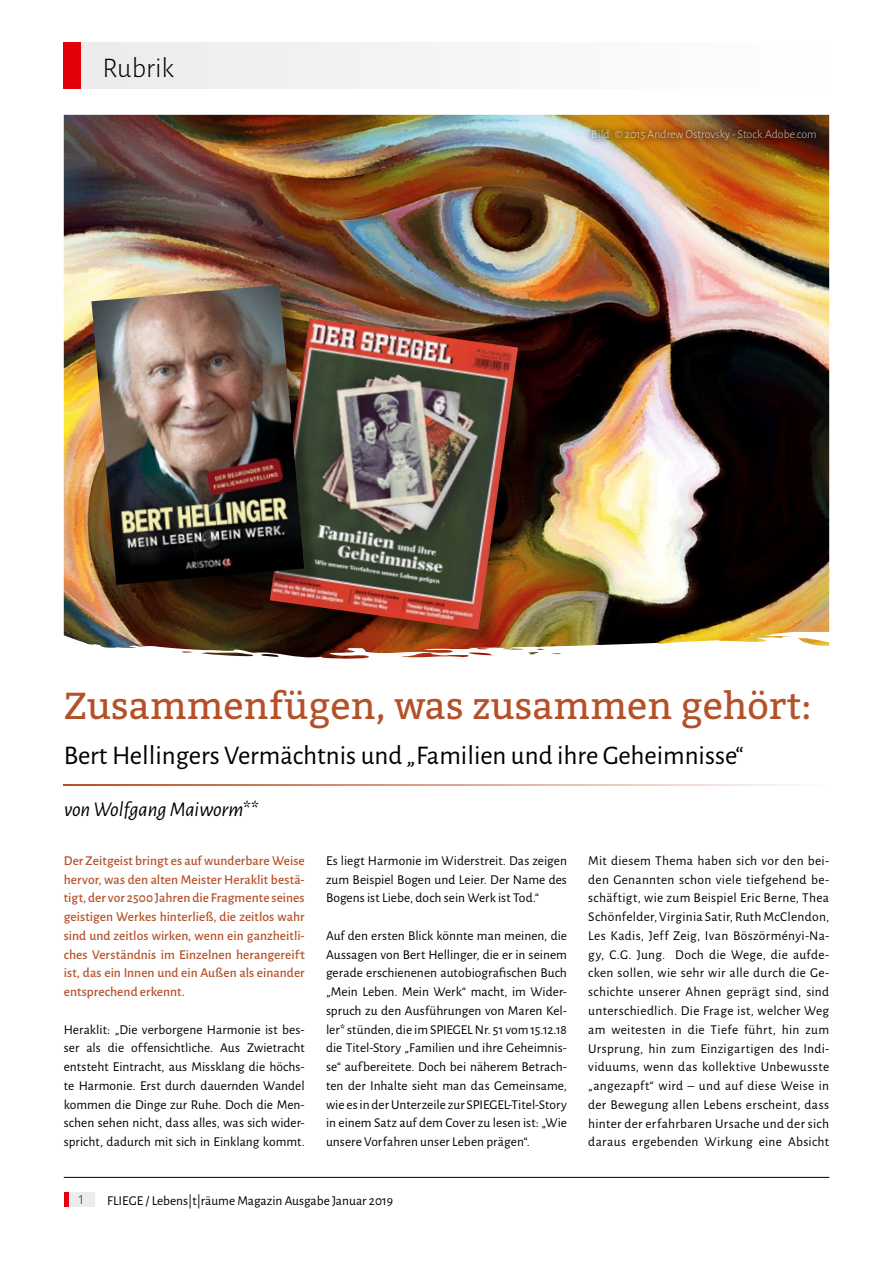
<style>
.page{position:relative;width:893px;height:1263px;background:#fff}
.page>*{position:absolute;margin:0;border:0;box-sizing:border-box;transform-origin:0 0}
.t1{font:37.5px "Bitter";color:#b55128}
.t2{font:300 28.5px "Alegreya Sans";color:#000}
.t3{font:27px "Alegreya Sans";color:#000}
.t4{font:italic 21px "Alegreya Sans";color:#000}
.t5{font:13.5px/18.8px "Alegreya Sans";letter-spacing:.005em;color:#000;text-align:justify}
.t6{font:500 13.5px/18.8px "Alegreya Sans";letter-spacing:.005em;color:#b55128;text-align:justify}
.t7{font:300 12px "Alegreya Sans";color:#fff}
.t8{font:300 12px "Open Sans";color:#000}
</style>
<div class="page">
<div style="left:68px;top:1192px;width:26px;height:15px;background:#ececec"></div>
<hr style="left:64px;top:1177px;width:765px;height:1px;background:#000">
<hr style="left:64px;top:1192px;width:4px;height:15px;background:#e3000b">
<div style="left:64px;top:43px;width:17px;height:46px;background:#e3000b"></div>
<img style="left:64px;top:115px;width:765px;height:544px">
<hr style="left:64px;top:784px;width:765px;height:1px;background:#b55128">
<div style="left:585px;top:122px;width:239px;height:25px;background:#000;opacity:.68"></div>
<div style="left:273px;top:321px;width:263px;height:327px;background:#000;opacity:.35"></div>
<img style="left:270px;top:318px;width:248px;height:312px">
<div style="left:94px;top:288px;width:228px;height:315px;background:#000;opacity:.35"></div>
<img style="left:91px;top:285px;width:213px;height:300px">
<div style="left:81px;top:43px;width:749px;height:46px;background:#f5f5f5"></div>
<h2 class="t2" style="left:103px;top:50px;width:73px">Rubrik</h2>
<p class="t7" style="left:592px;top:126px;width:227px">Bild: © 2015 Andrew Ostrovsky - Stock.Adobe.com</p>
<h1 class="t1" style="left:64px;top:679px;width:749px">Zusammenfügen, was zusammen gehört:</h1>
<h3 class="t3" style="left:64px;top:737px;width:681px">Bert Hellingers Vermächtnis und „Familien und ihre Geheimnisse“</h3>
<h3 class="t4" style="left:64px;top:795px;width:196px">von Wolfgang Maiworm**</h3>
<p class="t6" style="left:64px;top:850px;width:242px">Der Zeitgeist bringt es auf wunderbare Weise hervor, was den alten Meister Heraklit bestä&shy;tigt, der vor 2500 Jahren die Fragmente seines geistigen Werkes hinterließ, die zeitlos wahr sind und zeitlos wirken, wenn ein ganzheitli&shy;ches Verständnis im Einzelnen herangereift ist, das ein Innen und ein Außen als einander entsprechend erkennt.</p>
<p class="t5" style="left:64px;top:1019px;width:242px">Heraklit: „Die verborgene Harmonie ist bes&shy;ser als die offensichtliche. Aus Zwietracht entsteht Eintracht, aus Missklang die höchs&shy;te Harmonie. Erst durch dauernden Wandel kommen die Dinge zur Ruhe. Doch die Men&shy;schen sehen nicht, dass alles, was sich wider&shy;spricht, dadurch mit sich in Einklang kommt.</p>
<p class="t5" style="left:326px;top:850px;width:242px">Es liegt Harmonie im Widerstreit. Das zeigen zum Beispiel Bogen und Leier. Der Name des Bogens ist Liebe, doch sein Werk ist Tod.“</p>
<p class="t5" style="left:326px;top:925px;width:242px">Auf den ersten Blick könnte man meinen, die Aussagen von Bert Hellinger, die er in seinem gerade erschienenen autobiografischen Buch „Mein Leben. Mein Werk“ macht, im Wider&shy;spruch zu den Ausführungen von Maren Kel&shy;ler* stünden, die im SPIEGEL Nr. 51 vom 15.12.18 die Titel-Story „Familien und ihre Geheimnis&shy;se“ aufbereitete. Doch bei näherem Betrach&shy;ten der Inhalte sieht man das Gemeinsame, wie es in der Unterzeile zur SPIEGEL-Titel-Story in einem Satz auf dem Cover zu lesen ist: „Wie unsere Vorfahren unser Leben prägen“.</p>
<p class="t8" style="left:78px;top:1191px;width:8px">1</p>
<p class="t5" style="left:107px;top:1190px;width:287px">FLIEGE / Lebens|t|räume Magazin Ausgabe Januar 2019</p>
<p class="t5" style="left:588px;top:851px;width:242px">Mit diesem Thema haben sich vor den bei&shy;den Genannten schon viele tiefgehend be&shy;schäftigt, wie zum Beispiel Eric Berne, Thea Schönfelder, Virginia Satir, Ruth McClendon, Les Kadis, Jeff Zeig, Ivan Böszörményi-Na&shy;gy, C.G. Jung. Doch die Wege, die aufde&shy;cken sollen, wie sehr wir alle durch die Ge&shy;schichte unserer Ahnen geprägt sind, sind unterschiedlich. Die Frage ist, welcher Weg am weitesten in die Tiefe führt, hin zum Ursprung, hin zum Einzigartigen des Indi&shy;viduums, wenn das kollektive Unbewusste „angezapft“ wird – und auf diese Weise in der Bewegung allen Lebens erscheint, dass hinter der erfahrbaren Ursache und der sich daraus ergebenden Wirkung eine Absicht</p>
</div>
